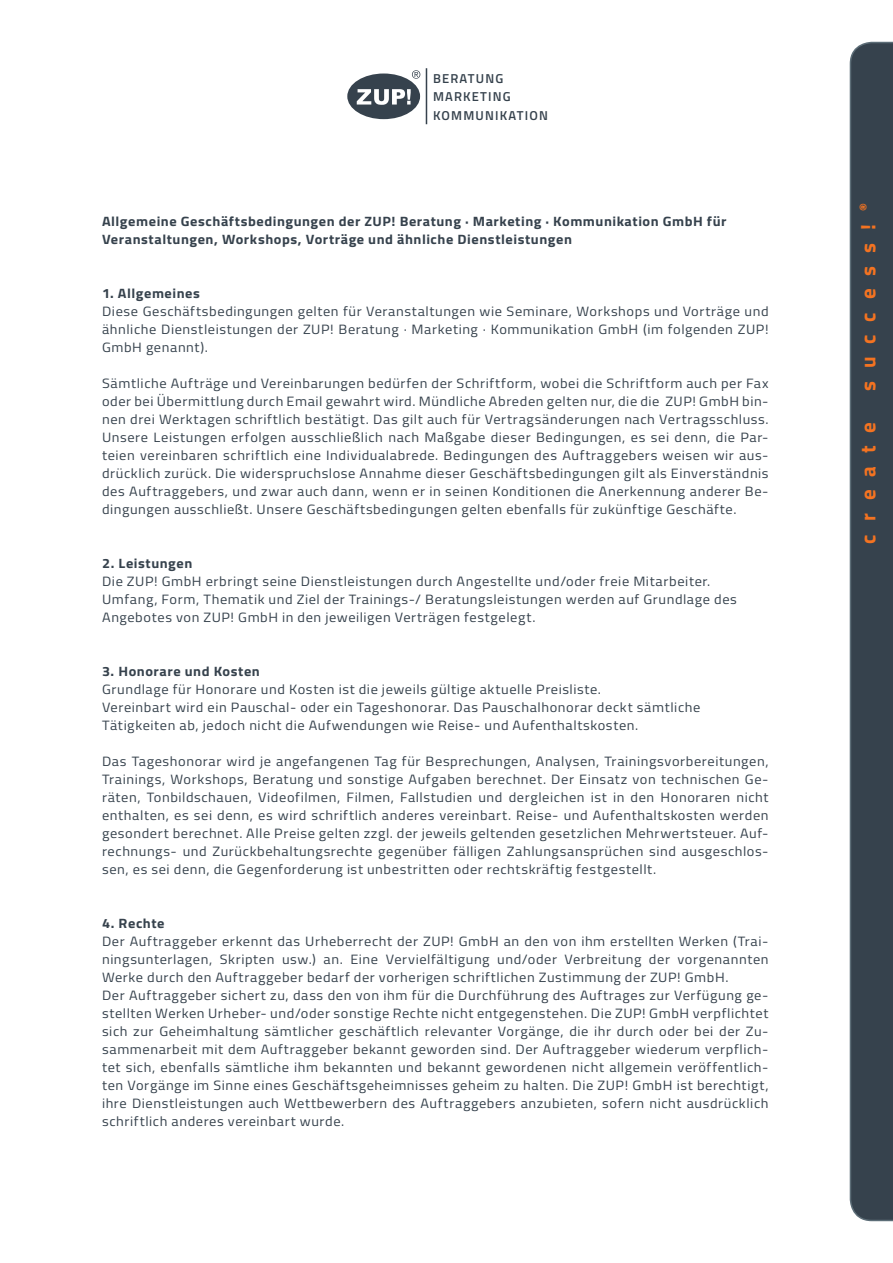
<style>
.page{position:relative;width:893px;height:1263px;background:#fff}
.page>*{position:absolute;margin:0;border:0;box-sizing:border-box;transform-origin:0 0}
.t1{font:700 21px "Titillium";letter-spacing:.615em;color:#f47321}
.t2{font:13.5px/18px "Titillium";letter-spacing:.04em;color:#36424d;text-align:justify;scale:1.07 1}
.t3{font:700 13.5px "Titillium";letter-spacing:.04em;color:#36424d;scale:1.07 1}
.t4{font:600 12.9px "Titillium";letter-spacing:.09em;color:#36424d}
</style>
<div class="page">
<div style="left:850px;top:42px;width:43px;height:1179px;background:#36424d"></div>
<hr style="left:426px;top:68px;width:1px;height:56px;background:#36424d">
<svg style="left:347px;top:70px;width:73px;height:49px"></svg>
<p class="t4" style="left:433px;top:68px;width:72px">BERATUNG</p>
<p class="t4" style="left:433px;top:87px;width:79px">MARKETING</p>
<p class="t4" style="left:433px;top:106px;width:116px">KOMMUNIKATION</p>
<p class="t3" style="left:102px;top:211px;width:585px">Allgemeine Geschäftsbedingungen der ZUP! Beratung · Marketing · Kommunikation GmbH für</p>
<p class="t3" style="left:102px;top:229px;width:441px">Veranstaltungen, Workshops, Vorträge und ähnliche Dienstleistungen</p>
<p class="t3" style="left:102px;top:283px;width:93px">1. Allgemeines</p>
<p class="t2" style="left:102px;top:302px;width:624px">Diese Geschäftsbedingungen gelten für Veranstaltungen wie Seminare, Workshops und Vorträge und ähnliche Dienstleistungen der ZUP! Beratung · Marketing · Kommunikation GmbH (im folgenden ZUP!<br>GmbH genannt).</p>
<p class="t2" style="left:102px;top:374px;width:624px">Sämtliche Aufträge und Vereinbarungen bedürfen der Schriftform, wobei die Schriftform auch per Fax oder bei Übermittlung durch Email gewahrt wird. Mündliche Abreden gelten nur, die die ZUP! GmbH bin&shy;nen drei Werktagen schriftlich bestätigt. Das gilt auch für Vertragsänderungen nach Vertragsschluss.<br>Unsere Leistungen erfolgen ausschließlich nach Maßgabe dieser Bedingungen, es sei denn, die Par&shy;teien vereinbaren schriftlich eine Individualabrede. Bedingungen des Auftraggebers weisen wir aus&shy;drücklich zurück. Die widerspruchslose Annahme dieser Geschäftsbedingungen gilt als Einverständnis des Auftraggebers, und zwar auch dann, wenn er in seinen Konditionen die Anerkennung anderer Be&shy;dingungen ausschließt. Unsere Geschäftsbedingungen gelten ebenfalls für zukünftige Geschäfte.</p>
<p class="t3" style="left:102px;top:553px;width:86px">2. Leistungen</p>
<p class="t2" style="left:102px;top:572px;width:570px">Die ZUP! GmbH erbringt seine Dienstleistungen durch Angestellte und/oder freie Mitarbeiter.</p>
<p class="t2" style="left:102px;top:590px;width:595px">Umfang, Form, Thematik und Ziel der Trainings-/ Beratungsleistungen werden auf Grundlage des</p>
<p class="t2" style="left:102px;top:608px;width:407px">Angebotes von ZUP! GmbH in den jeweiligen Verträgen festgelegt.</p>
<p class="t3" style="left:102px;top:661px;width:149px">3. Honorare und Kosten</p>
<p class="t2" style="left:102px;top:680px;width:468px">Grundlage für Honorare und Kosten ist die jeweils gültige aktuelle Preisliste.</p>
<p class="t2" style="left:102px;top:698px;width:561px">Vereinbart wird ein Pauschal- oder ein Tageshonorar. Das Pauschalhonorar deckt sämtliche</p>
<p class="t2" style="left:102px;top:716px;width:503px">Tätigkeiten ab, jedoch nicht die Aufwendungen wie Reise- und Aufenthaltskosten.</p>
<p class="t2" style="left:102px;top:752px;width:624px">Das Tageshonorar wird je angefangenen Tag für Besprechungen, Analysen, Trainingsvorbereitungen, Trainings, Workshops, Beratung und sonstige Aufgaben berechnet. Der Einsatz von technischen Ge&shy;räten, Tonbildschauen, Videofilmen, Filmen, Fallstudien und dergleichen ist in den Honoraren nicht enthalten, es sei denn, es wird schriftlich anderes vereinbart. Reise- und Aufenthaltskosten werden gesondert berechnet. Alle Preise gelten zzgl. der jeweils geltenden gesetzlichen Mehrwertsteuer. Auf&shy;rechnungs- und Zurückbehaltungsrechte gegenüber fälligen Zahlungsansprüchen sind ausgeschlos&shy;sen, es sei denn, die Gegenforderung ist unbestritten oder rechtskräftig festgestellt.</p>
<p class="t3" style="left:102px;top:913px;width:60px">4. Rechte</p>
<p class="t2" style="left:102px;top:932px;width:624px">Der Auftraggeber erkennt das Urheberrecht der ZUP! GmbH an den von ihm erstellten Werken (Trai&shy;ningsunterlagen, Skripten usw.) an. Eine Vervielfältigung und/oder Verbreitung der vorgenannten Werke durch den Auftraggeber bedarf der vorherigen schriftlichen Zustimmung der ZUP! GmbH.</p>
<p class="t2" style="left:102px;top:986px;width:624px">Der Auftraggeber sichert zu, dass den von ihm für die Durchführung des Auftrages zur Verfügung ge&shy;stellten Werken Urheber- und/oder sonstige Rechte nicht entgegenstehen. Die ZUP! GmbH verpflichtet sich zur Geheimhaltung sämtlicher geschäftlich relevanter Vorgänge, die ihr durch oder bei der Zu&shy;sammenarbeit mit dem Auftraggeber bekannt geworden sind. Der Auftraggeber wiederum verpflich&shy;tet sich, ebenfalls sämtliche ihm bekannten und bekannt gewordenen nicht allgemein veröffentlich&shy;ten Vorgänge im Sinne eines Geschäftsgeheimnisses geheim zu halten. Die ZUP! GmbH ist berechtigt, ihre Dienstleistungen auch Wettbewerbern des Auftraggebers anzubieten, sofern nicht ausdrücklich schriftlich anderes vereinbart wurde.</p>
<p class="t1" style="left:852px;top:391px;width:189px;rotate:-90deg">success! <sup>®</sup></p>
<p class="t1" style="left:852px;top:543px;width:123px;rotate:-90deg">create</p>
</div>
